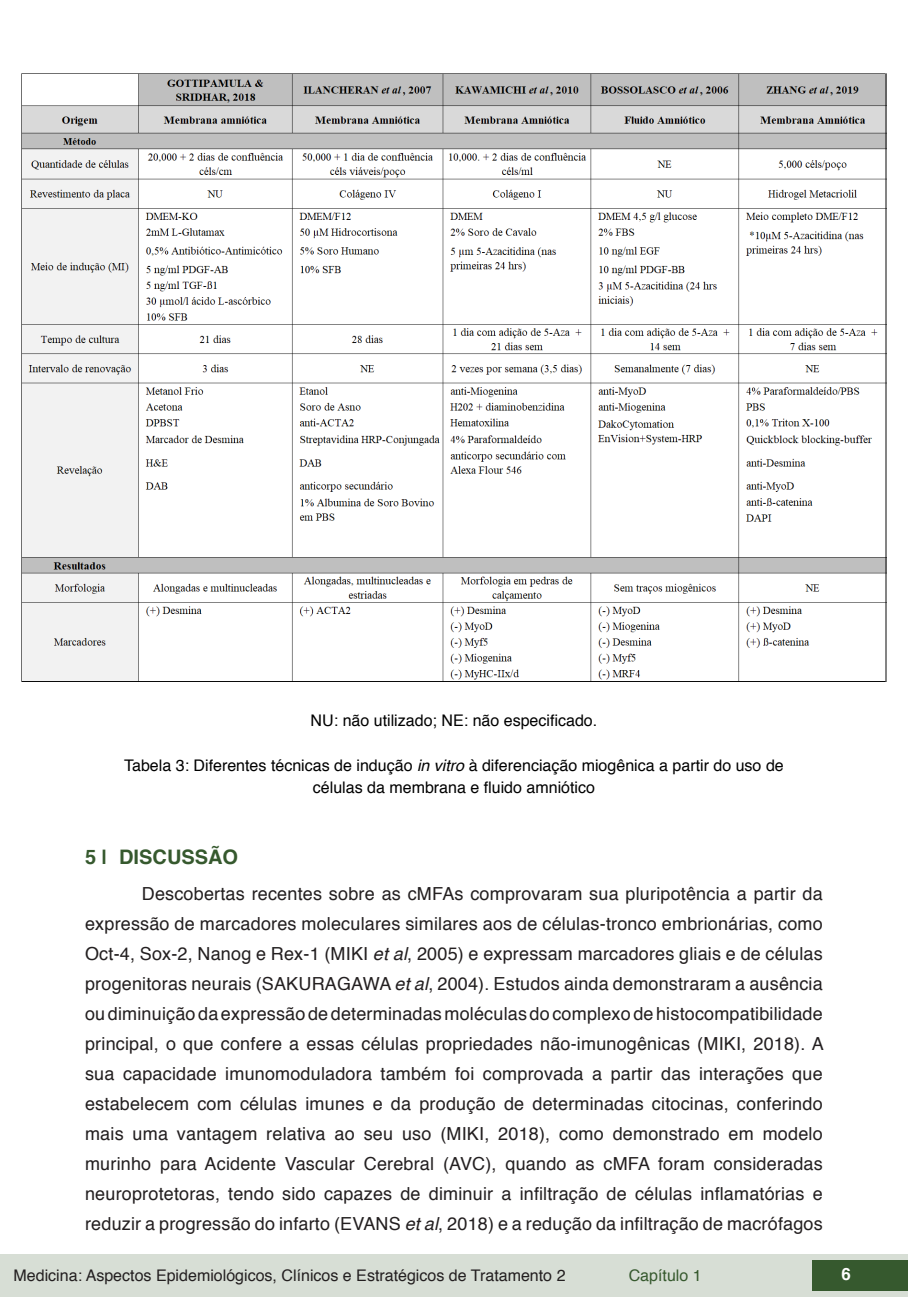
<style>
.page{position:relative;width:908px;height:1304px;background:#fff}
.page>*{position:absolute;margin:0;border:0;box-sizing:border-box;transform-origin:0 0}
.t1{font:700 20px "Helvetica";color:#36592e}
.txt{font:18px/30px "Helvetica";letter-spacing:.01em;color:#231f20;text-align:justify}
.t2{font:700 16.8px "Helvetica";color:#fff}
.info_tab_graf_imag{font:16px/22px "Helvetica";color:#000;text-align:center}
.t3{font:16px "Helvetica";color:#231f20}
.t4{font:16px "Helvetica";color:#36592e}
.s1{font-style:italic}
</style>
<div class="page">
<div style="left:0;top:1254px;width:906px;height:43px;background:#d7ded5"></div>
<div style="left:812px;top:1261px;width:95px;height:30px;background:#36592e"></div>
<img style="left:21px;top:74px;width:865px;height:607px">
<p class="info_tab_graf_imag" style="left:310px;top:710px;width:288px">NU: não utilizado; NE: não especificado.</p>
<p class="info_tab_graf_imag" style="left:124px;top:754px;width:661px">Tabela 3: Diferentes técnicas de indução <span class="s1">in vitro</span> à diferenciação miogênica a partir do uso de células da membrana e fluido amniótico</p>
<p class="t1" style="left:85px;top:841px;width:154px">5 | DISCUSSÃO</p>
<p class="txt" style="left:85px;top:879px;width:739px;text-indent:57px">Descobertas recentes sobre as cMFAs comprovaram sua pluripotência a partir da expressão de marcadores moleculares similares aos de células-tronco embrionárias, como Oct-4, Sox-2, Nanog e Rex-1 (MIKI <span class="s1">et al</span>, 2005) e expressam marcadores gliais e de células progenitoras neurais (SAKURAGAWA <span class="s1">et al</span>, 2004). Estudos ainda demonstraram a ausência ou diminuição da expressão de determinadas moléculas do complexo de histocompatibilidade principal, o que confere a essas células propriedades não-imunogênicas (MIKI, 2018). A sua capacidade imunomoduladora também foi comprovada a partir das interações que estabelecem com células imunes e da produção de determinadas citocinas, conferindo mais uma vantagem relativa ao seu uso (MIKI, 2018), como demonstrado em modelo murinho para Acidente Vascular Cerebral (AVC), quando as cMFA foram consideradas neuroprotetoras, tendo sido capazes de diminuir a infiltração de células inflamatórias e reduzir a progressão do infarto (EVANS <span class="s1">et al</span>, 2018) e a redução da infiltração de macrófagos</p>
<p class="t3" style="left:14px;top:1263px;width:553px">Medicina: Aspectos Epidemiológicos, Clínicos e Estratégicos de Tratamento 2</p>
<p class="t4" style="left:628px;top:1263px;width:74px">Capítulo 1</p>
<p class="t2" style="left:841px;top:1261px;width:11px">6</p>
</div>
